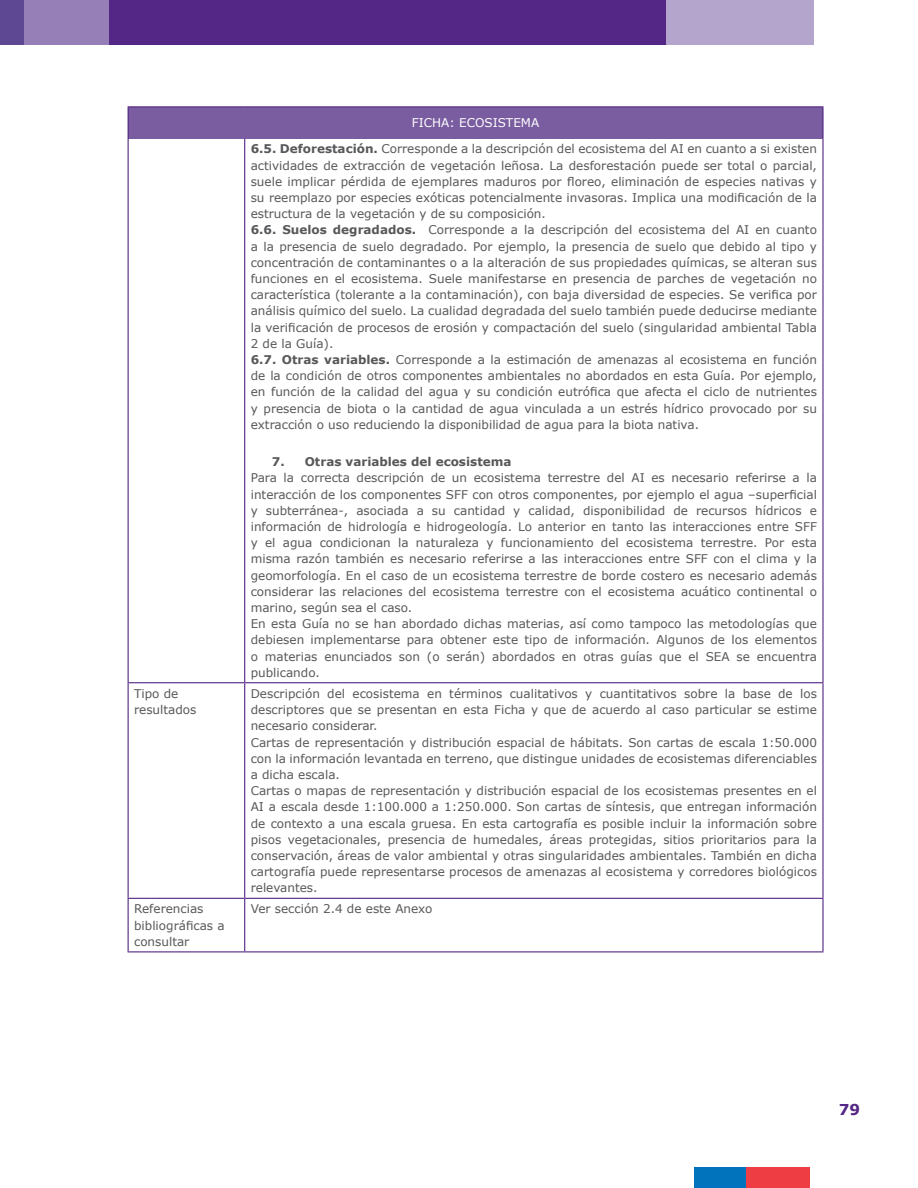
<style>
.page{position:relative;width:918px;height:1188px;background:#fff}
.page>*{position:absolute;margin:0;border:0;box-sizing:border-box;transform-origin:0 0}
.t1{font:700 15px "Verdana";color:#542685}
.textoooo_tablaaaaaaa{font:12px/16.2px "Verdana";color:#57585a;text-align:justify}
.textoooo_tablaaaaaaa-2{font:700 12px "Verdana";color:#57585a}
.textoooo_tablaaaaaaa-3{font:12px "Verdana";color:#fff}
.s1{font-weight:700}
</style>
<div class="page">
<div style="left:694px;top:1167px;width:52px;height:21px;background:#0073bc"></div>
<div style="left:746px;top:1167px;width:64px;height:21px;background:#ee3d43"></div>
<div style="left:0;top:0;width:813px;height:44px;background:#542685"></div>
<div style="left:24px;top:0;width:84px;height:44px;background:#967fb6"></div>
<div style="left:0;top:0;width:24px;height:44px;background:#5e4893"></div>
<div style="left:666px;top:0;width:147px;height:44px;background:#b4a5cc"></div>
<div style="left:128px;top:107px;width:695px;height:32px;background:#7a5ca0"></div>
<hr style="left:128px;top:139px;width:1px;height:312px;background:#542685">
<hr style="left:244px;top:139px;width:1px;height:312px;background:#542685">
<hr style="left:822px;top:139px;width:2px;height:312px;background:#542685">
<hr style="left:128px;top:451px;width:1px;height:231px;background:#542685">
<hr style="left:244px;top:451px;width:1px;height:231px;background:#542685">
<hr style="left:822px;top:451px;width:2px;height:231px;background:#542685">
<hr style="left:128px;top:683px;width:1px;height:215px;background:#542685">
<hr style="left:244px;top:683px;width:1px;height:215px;background:#542685">
<hr style="left:822px;top:683px;width:2px;height:215px;background:#542685">
<hr style="left:128px;top:899px;width:1px;height:52px;background:#542685">
<hr style="left:244px;top:899px;width:1px;height:52px;background:#542685">
<hr style="left:822px;top:899px;width:2px;height:52px;background:#542685">
<hr style="left:128px;top:951px;width:117px;height:1px;background:#542685">
<hr style="left:245px;top:951px;width:579px;height:1px;background:#542685">
<hr style="left:128px;top:107px;width:1px;height:32px;background:#542685">
<hr style="left:822px;top:107px;width:2px;height:32px;background:#542685">
<hr style="left:128px;top:106px;width:117px;height:1px;background:#542685">
<hr style="left:245px;top:106px;width:579px;height:1px;background:#542685">
<hr style="left:128px;top:682px;width:117px;height:1px;background:#542685">
<hr style="left:245px;top:682px;width:579px;height:1px;background:#542685">
<hr style="left:128px;top:898px;width:117px;height:1px;background:#542685">
<hr style="left:245px;top:898px;width:579px;height:1px;background:#542685">
<p class="textoooo_tablaaaaaaa-3" style="left:412px;top:115px;width:129px">FICHA: ECOSISTEMA</p>
<p class="textoooo_tablaaaaaaa" style="left:251px;top:141px;width:568px"><span class="s1">6.5. Deforestación.</span> Corresponde a la descripción del ecosistema del AI en cuanto a si existen actividades de extracción de vegetación leñosa. La desforestación puede ser total o parcial, suele implicar pérdida de ejemplares maduros por floreo, eliminación de especies nativas y su reemplazo por especies exóticas potencialmente invasoras. Implica una modificación de la estructura de la vegetación y de su composición.</p>
<p class="textoooo_tablaaaaaaa" style="left:251px;top:222px;width:568px"><span class="s1">6.6. Suelos degradados.</span> Corresponde a la descripción del ecosistema del AI en cuanto a la presencia de suelo degradado. Por ejemplo, la presencia de suelo que debido al tipo y concentración de contaminantes o a la alteración de sus propiedades químicas, se alteran sus funciones en el ecosistema. Suele manifestarse en presencia de parches de vegetación no característica (tolerante a la contaminación), con baja diversidad de especies. Se verifica por análisis químico del suelo. La cualidad degradada del suelo también puede deducirse mediante la verificación de procesos de erosión y compactación del suelo (singularidad ambiental Tabla 2 de la Guía).</p>
<p class="textoooo_tablaaaaaaa" style="left:251px;top:351px;width:568px"><span class="s1">6.7. Otras variables.</span> Corresponde a la estimación de amenazas al ecosistema en función de la condición de otros componentes ambientales no abordados en esta Guía. Por ejemplo, en función de la calidad del agua y su condición eutrófica que afecta el ciclo de nutrientes y presencia de biota o la cantidad de agua vinculada a un estrés hídrico provocado por su extracción o uso reduciendo la disponibilidad de agua para la biota nativa.</p>
<p class="textoooo_tablaaaaaaa-2" style="left:272px;top:453px;width:241px">7. Otras variables del ecosistema</p>
<p class="textoooo_tablaaaaaaa" style="left:251px;top:470px;width:568px">Para la correcta descripción de un ecosistema terrestre del AI es necesario referirse a la interacción de los componentes SFF con otros componentes, por ejemplo el agua –superficial y subterránea-, asociada a su cantidad y calidad, disponibilidad de recursos hídricos e información de hidrología e hidrogeología. Lo anterior en tanto las interacciones entre SFF y el agua condicionan la naturaleza y funcionamiento del ecosistema terrestre. Por esta misma razón también es necesario referirse a las interacciones entre SFF con el clima y la geomorfología. En el caso de un ecosistema terrestre de borde costero es necesario además considerar las relaciones del ecosistema terrestre con el ecosistema acuático continental o marino, según sea el caso.</p>
<p class="textoooo_tablaaaaaaa" style="left:251px;top:616px;width:568px">En esta Guía no se han abordado dichas materias, así como tampoco las metodologías que debiesen implementarse para obtener este tipo de información. Algunos de los elementos o materias enunciados son (o serán) abordados en otras guías que el SEA se encuentra publicando.</p>
<p class="textoooo_tablaaaaaaa" style="left:134px;top:685px;width:64px">Tipo de resultados</p>
<p class="textoooo_tablaaaaaaa" style="left:251px;top:685px;width:568px">Descripción del ecosistema en términos cualitativos y cuantitativos sobre la base de los descriptores que se presentan en esta Ficha y que de acuerdo al caso particular se estime necesario considerar.</p>
<p class="textoooo_tablaaaaaaa" style="left:251px;top:734px;width:568px">Cartas de representación y distribución espacial de hábitats. Son cartas de escala 1:50.000 con la información levantada en terreno, que distingue unidades de ecosistemas diferenciables a dicha escala.</p>
<p class="textoooo_tablaaaaaaa" style="left:251px;top:783px;width:568px">Cartas o mapas de representación y distribución espacial de los ecosistemas presentes en el AI a escala desde 1:100.000 a 1:250.000. Son cartas de síntesis, que entregan información de contexto a una escala gruesa. En esta cartografía es posible incluir la información sobre pisos vegetacionales, presencia de humedales, áreas protegidas, sitios prioritarios para la conservación, áreas de valor ambiental y otras singularidades ambientales. También en dicha cartografía puede representarse procesos de amenazas al ecosistema y corredores biológicos relevantes.</p>
<p class="textoooo_tablaaaaaaa" style="left:134px;top:901px;width:92px;text-align:left">Referencias bibliográficas a consultar</p>
<p class="textoooo_tablaaaaaaa" style="left:251px;top:901px;width:183px">Ver sección 2.4 de este Anexo</p>
<p class="t1" style="left:839px;top:1099px;width:23px">79</p>
</div>
